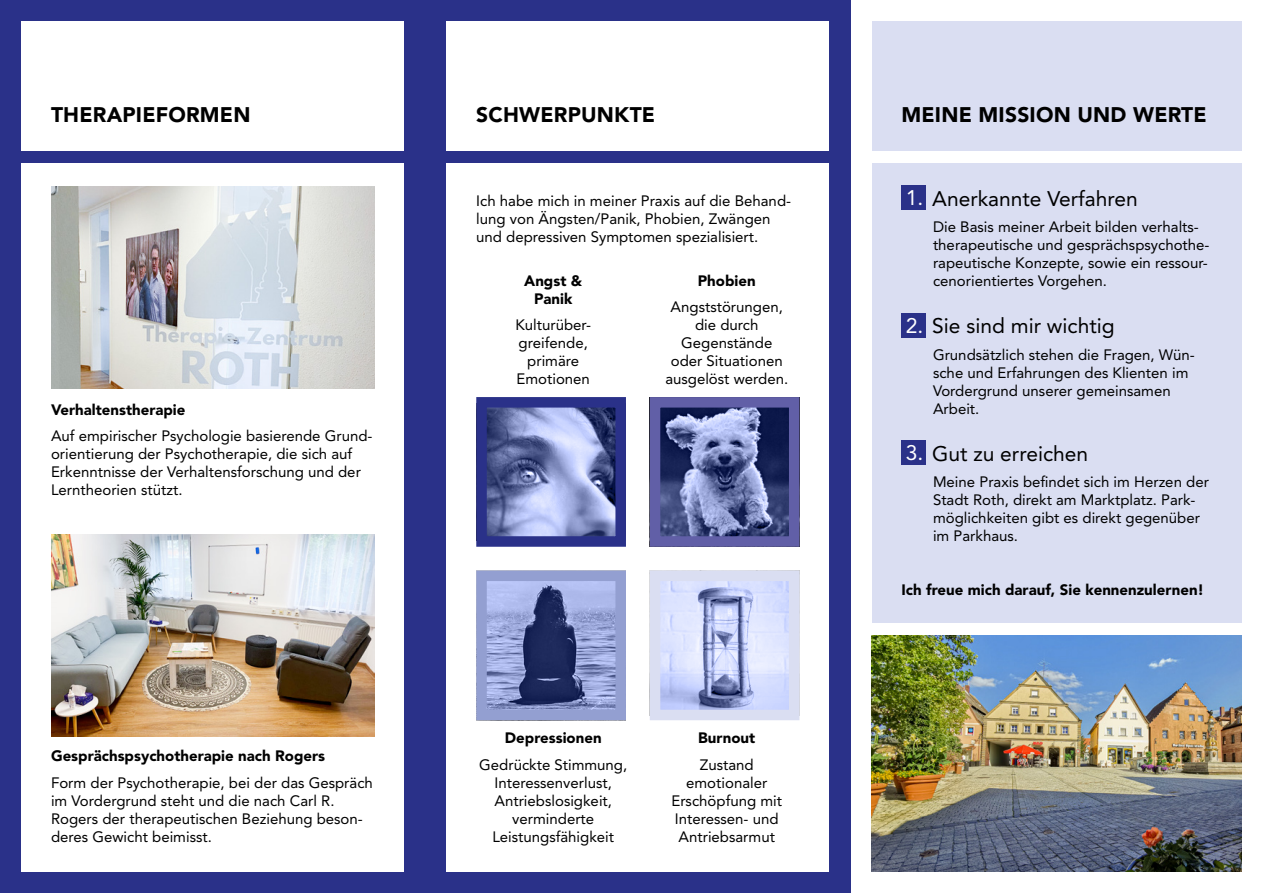
<style>
.page{position:relative;width:1263px;height:893px;background:#fff}
.page>*{position:absolute;margin:0;border:0;box-sizing:border-box;transform-origin:0 0}
.t1{font:21px "Avenir LT Std";color:#000}
.t2{font:900 21px "Avenir LT Std";letter-spacing:.01em;color:#000}
.t3{font:15px/18px "Avenir LT Std";color:#000}
.t4{font:900 15px/18px "Avenir LT Std";color:#000;text-align:center}
.s1{color:#fff}
</style>
<div class="page">
<div style="left:0;top:0;width:850px;height:893px;background:#2a3189"></div>
<div style="left:21px;top:21px;width:383px;height:851px;background:#fff"></div>
<div style="left:446px;top:21px;width:383px;height:851px;background:#fff"></div>
<div style="left:872px;top:21px;width:370px;height:851px;background:#dadef2"></div>
<div style="left:901px;top:185px;width:25px;height:25px;background:#2a3189"></div>
<div style="left:901px;top:313px;width:25px;height:25px;background:#2a3189"></div>
<div style="left:901px;top:440px;width:25px;height:25px;background:#2a3189"></div>
<img style="left:487px;top:582px;width:128px;height:127px">
<div style="left:476px;top:571px;width:150px;height:149px;border:10px solid #939fd1"></div>
<img style="left:487px;top:408px;width:128px;height:128px">
<div style="left:476px;top:397px;width:150px;height:150px;border:10px solid #2a3189"></div>
<img style="left:661px;top:582px;width:127px;height:127px">
<div style="left:650px;top:571px;width:149px;height:149px;border:10px solid #dadef2"></div>
<img style="left:661px;top:408px;width:127px;height:128px">
<div style="left:650px;top:397px;width:149px;height:150px;border:10px solid #615fa7"></div>
<img style="left:51px;top:187px;width:323px;height:201px">
<img style="left:872px;top:635px;width:370px;height:236px">
<img style="left:51px;top:535px;width:323px;height:201px">
<div style="left:859px;top:624px;width:402px;height:11px;background:#fff"></div>
<div style="left:7px;top:151px;width:840px;height:11px;background:#2a3189"></div>
<div style="left:859px;top:151px;width:390px;height:11px;background:#fff"></div>
<h1 class="t2" style="left:51px;top:102px;width:201px">THERAPIEFORMEN</h1>
<h1 class="t2" style="left:476px;top:102px;width:180px">SCHWERPUNKTE</h1>
<h1 class="t2" style="left:901px;top:102px;width:307px">MEINE MISSION UND WERTE</h1>
<p class="t4" style="left:51px;top:401px;width:136px">Verhaltenstherapie</p>
<p class="t3" style="left:51px;top:427px;width:323px">Auf empirischer Psychologie basierende Grund&shy;orientierung der Psychotherapie, die sich auf Erkenntnisse der Verhaltensforschung und der Lerntheorien stützt.</p>
<p class="t4" style="left:51px;top:747px;width:276px">Gesprächspsychotherapie nach Rogers</p>
<p class="t3" style="left:51px;top:774px;width:323px">Form der Psychotherapie, bei der das Gespräch im Vordergrund steht und die nach Carl R.<br>Rogers der therapeutischen Beziehung beson&shy;deres Gewicht beimisst.</p>
<p class="t3" style="left:476px;top:192px;width:316px">Ich habe mich in meiner Praxis auf die Behand&shy;lung von Ängsten/Panik, Phobien, Zwängen und depressiven Symptomen spezialisiert.</p>
<p class="t4" style="left:524px;top:271px;width:60px">Angst &amp;<br>Panik</p>
<p class="t3" style="left:515px;top:316px;width:77px;text-align:center">Kulturüber&shy;greifende, primäre<br>Emotionen</p>
<p class="t4" style="left:698px;top:271px;width:59px">Phobien</p>
<p class="t3" style="left:665px;top:298px;width:124px;text-align:center">Angststörungen, die durch<br>Gegenstände oder Situationen ausgelöst werden.</p>
<p class="t4" style="left:505px;top:729px;width:98px">Depressionen</p>
<p class="t3" style="left:479px;top:756px;width:149px;text-align:center">Gedrückte Stimmung,<br>Interessenverlust,<br>Antriebslosigkeit, verminderte<br>Leistungsfähigkeit</p>
<p class="t4" style="left:698px;top:729px;width:59px">Burnout</p>
<p class="t3" style="left:671px;top:756px;width:112px;text-align:center">Zustand emotionaler<br>Erschöpfung mit<br>Interessen- und<br>Antriebsarmut</p>
<h1 class="t1" style="left:906px;top:186px;width:233px"><span class="s1">1.</span> Anerkannte Verfahren</h1>
<p class="t3" style="left:933px;top:218px;width:278px">Die Basis meiner Arbeit bilden verhalts&shy;therapeutische und gesprächspsychothe&shy;rapeutische Konzepte, sowie ein ressour&shy;cenorientiertes Vorgehen.</p>
<h1 class="t1" style="left:906px;top:314px;width:210px"><span class="s1">2.</span> Sie sind mir wichtig</h1>
<p class="t3" style="left:933px;top:345px;width:263px">Grundsätzlich stehen die Fragen, Wün&shy;sche und Erfahrungen des Klienten im<br>Vordergrund unserer gemeinsamen<br>Arbeit.</p>
<h1 class="t1" style="left:906px;top:441px;width:184px"><span class="s1">3.</span> Gut zu erreichen</h1>
<p class="t3" style="left:933px;top:473px;width:277px">Meine Praxis befindet sich im Herzen der Stadt Roth, direkt am Marktplatz. Park&shy;möglichkeiten gibt es direkt gegenüber im Parkhaus.</p>
<p class="t4" style="left:901px;top:581px;width:304px">Ich freue mich darauf, Sie kennenzulernen!</p>
</div>
